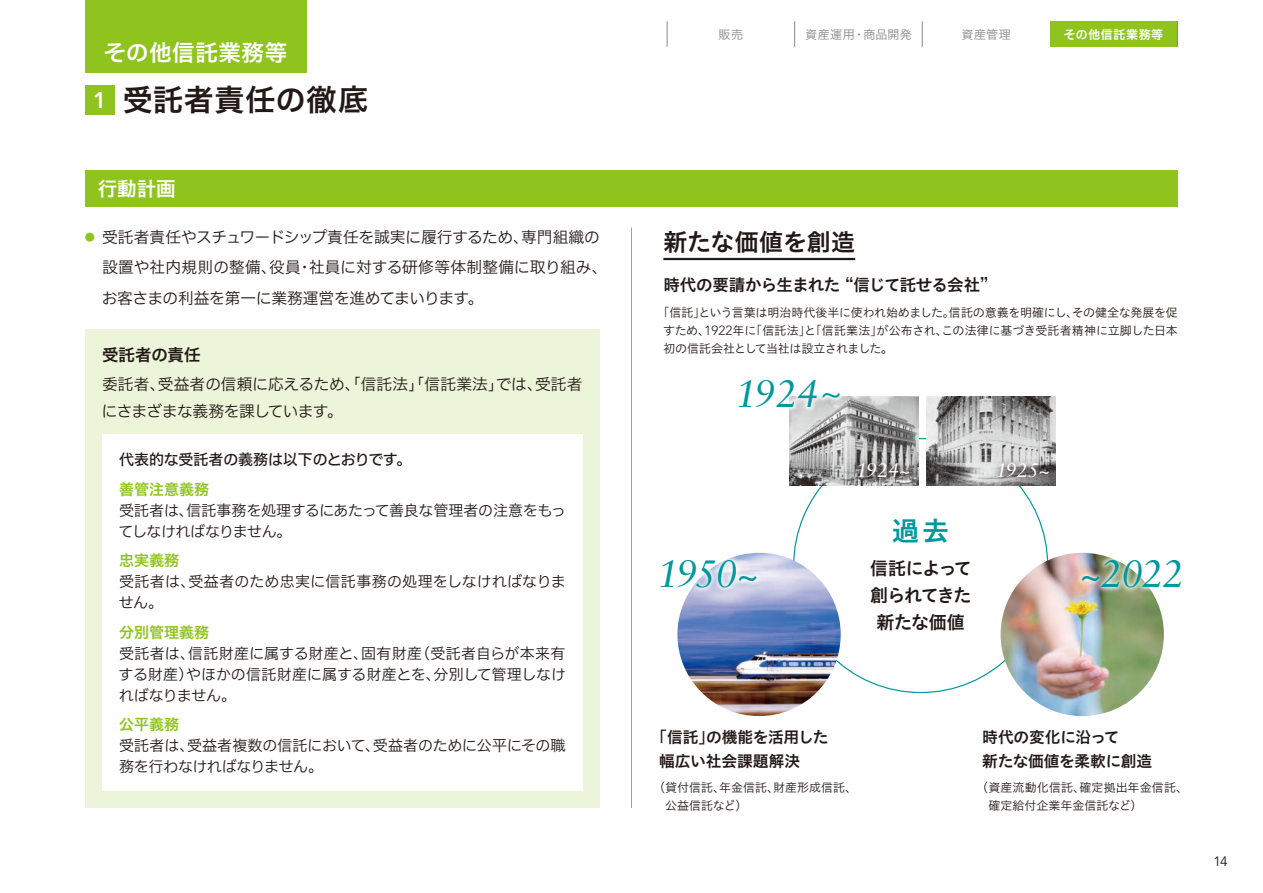
<style>
.page{position:relative;width:1263px;height:893px;background:#fff}
.page>*{position:absolute;margin:0;border:0;box-sizing:border-box;transform-origin:0 0}
.t1{font:italic 38.4px "Sabon";letter-spacing:-.02em;color:#00979d}
.t2{font:30px "Hiragino UD Sans F Std N W6";letter-spacing:.02em;color:#231916}
.t3{font:27px "Hiragino UD Sans Std W6";color:#00979d}
.t4{font:24px "Hiragino UD Sans Std W6";letter-spacing:-.005em;color:#231916}
.t5{font:22.5px "Hiragino UD Sans F Std N W6";letter-spacing:.025em;color:#fff}
.t6{font:italic 19.8px "Sabon";color:#fff}
.t7{font:19.5px "Hiragino UD Sans F Std N W6";color:#fff}
.t8{font:18px/27px "Hiragino UD Sans Std W6";letter-spacing:-.055em;color:#231916;text-align:center}
.t9{font:16.5px "Hiragino UD Sans Std W6";letter-spacing:-.035em;color:#231916}
.t10{font:16.5px "Hiragino UD Sans F Std N W6";color:#231916}
.t11{font:15.75px/30px "Hiragino UD Sans F Std N W3";letter-spacing:-.01em;color:#231916}
.t12{font:15.75px/24px "Hiragino UD Sans Std W6";letter-spacing:-.015em;color:#231916}
.t13{font:15px/21px "Hiragino UD Sans F Std N W3";letter-spacing:-.01em;color:#231916}
.t14{font:15px/21px "Hiragino UD Sans F Std N W3";letter-spacing:.015em;color:#231916}
.t15{font:15px "Hiragino UD Sans F Std N W5";letter-spacing:-.01em;color:#231916}
.t16{font:15px "Hiragino UD Sans F Std N W6";color:#8fc41f}
.t17{font:13.5px "Avenir LT Pro";color:#231916}
.t18{font:12px/18px "Hiragino UD Sans Std W3";color:#231916}
.t19{font:12px "Hiragino UD Sans F Std N W3";letter-spacing:.04em;color:#898989}
.t20{font:12px "Hiragino UD Sans F Std N W6";letter-spacing:.045em;color:#fff}
.s1{font-family:"Avenir LT Pro";font-weight:800;font-size:22.5px;color:#fff}
.s2{font-family:"Hiragino UD Sans F Std N W4";font-size:10.2px;color:#8fc41f}
.s3{font-family:"Avenir LT Pro";font-weight:300;font-size:13.2px}
.s4{font-family:"Avenir";font-weight:300;font-style:normal}
</style>
<div class="page">
<div style="left:85px;top:330px;width:515px;height:478px;background:#ecf4d9"></div>
<div style="left:85px;top:0;width:221px;height:72px;background:#8fc41f"></div>
<div style="left:1050px;top:21px;width:127px;height:26px;background:#8fc41f"></div>
<svg style="left:1177px;top:21px;width:1px;height:26px"></svg>
<svg style="left:667px;top:21px;width:1px;height:26px"></svg>
<svg style="left:794px;top:21px;width:1px;height:26px"></svg>
<svg style="left:922px;top:21px;width:1px;height:26px"></svg>
<hr style="left:631px;top:227px;width:1px;height:581px;background:#8fc41f">
<div style="left:85px;top:85px;width:30px;height:30px;background:#8fc41f"></div>
<div style="left:85px;top:170px;width:1093px;height:37px;background:#8fc41f"></div>
<div style="left:102px;top:435px;width:481px;height:356px;background:#fff"></div>
<hr style="left:663px;top:258px;width:192px;height:2px;background:#231916">
<img style="left:677px;top:553px;width:164px;height:163px;border-radius:82px">
<img style="left:1000px;top:553px;width:164px;height:163px;border-radius:81px">
<div style="left:655px;top:554px;width:108px;height:40px;background:#fff;opacity:.8"></div>
<div style="left:1076px;top:554px;width:111px;height:40px;background:#fff;opacity:.8"></div>
<img style="left:789px;top:397px;width:129px;height:89px">
<svg style="left:854px;top:457px;width:63px;height:28px;background:#858484"></svg>
<div style="left:733px;top:373px;width:113px;height:40px;background:#fff;opacity:.8"></div>
<img style="left:926px;top:397px;width:129px;height:89px">
<svg style="left:993px;top:457px;width:63px;height:28px;background:#939292"></svg>
<h3 class="t5" style="left:104px;top:35px;width:185px">その他信託業務等</h3>
<h2 class="t2" style="left:93px;top:77px;width:276px"><span class="s1">1</span> 受託者責任の徹底</h2>
<h3 class="t7" style="left:98px;top:173px;width:79px">行動計画</h3>
<h3 class="t11" style="left:102px;top:222px;width:507px;text-indent:-17px"><span class="s2">●</span> 受託者責任やスチュワードシップ責任を誠実に履行するため、専門組織の設置や社内規則の整備、役員・社員に対する研修等体制整備に取り組み、お客さまの利益を第一に業務運営を進めてまいります。</h3>
<h3 class="t10" style="left:102px;top:342px;width:100px">受託者の責任</h3>
<h3 class="t11" style="left:102px;top:369px;width:482px;line-height:27px">委託者、受益者の信頼に応えるため、「信託法」「信託業法」では、受託者にさまざまな義務を課しています。</h3>
<p class="t15" style="left:119px;top:448px;width:294px">代表的な受託者の義務は以下のとおりです。</p>
<p class="t16" style="left:119px;top:477px;width:91px">善管注意義務</p>
<p class="t13" style="left:119px;top:499px;width:449px">受託者は、信託事務を処理するにあたって善良な管理者の注意をもってしなければなりません。</p>
<p class="t16" style="left:119px;top:549px;width:61px">忠実義務</p>
<p class="t14" style="left:119px;top:570px;width:449px">受託者は、受益者のため忠実に信託事務の処理をしなければなりません。</p>
<p class="t16" style="left:119px;top:620px;width:91px">分別管理義務</p>
<p class="t13" style="left:119px;top:642px;width:449px;text-align:justify">受託者は、信託財産に属する財産と、固有財産（受託者自らが本来有する財産）やほかの信託財産に属する財産とを、分別して管理しなければなりません。</p>
<p class="t16" style="left:119px;top:713px;width:61px">公平義務</p>
<p class="t13" style="left:119px;top:734px;width:448px">受託者は、受益者複数の信託において、受益者のために公平にその職務を行わなければなりません。</p>
<p class="t19" style="left:719px;top:25px;width:26px">販売</p>
<p class="t19" style="left:805px;top:25px;width:108px">資産運用・商品開発</p>
<p class="t19" style="left:961px;top:25px;width:51px">資産管理</p>
<p class="t20" style="left:1064px;top:25px;width:101px">その他信託業務等</p>
<h3 class="t4" style="left:663px;top:223px;width:193px">新たな価値を創造</h3>
<h3 class="t9" style="left:663px;top:272px;width:326px">時代の要請から生まれた “信じて託せる会社”</h3>
<p class="t18" style="left:663px;top:303px;width:516px;text-align:justify;text-indent:-6px">「信託」という言葉は明治時代後半に使われ始めました。信託の意義を明確にし、その健全な発展を促すため、<span class="s3">1922</span>年に「信託法」と「信託業法」が公布され、この法律に基づき受託者精神に立脚した日本初の信託会社として当社は設立されました。</p>
<h1 class="t1" style="left:736px;top:371px;width:110px">1924<span class="s4">~</span></h1>
<h3 class="t6" style="left:856px;top:458px;width:55px">1924~</h3>
<h3 class="t6" style="left:996px;top:458px;width:55px">1925~</h3>
<h3 class="t3" style="left:892px;top:510px;width:58px">過去</h3>
<h3 class="t8" style="left:870px;top:554px;width:103px">信託によって創られてきた新たな価値</h3>
<h1 class="t1" style="left:658px;top:552px;width:102px">1950~</h1>
<h1 class="t1" style="left:1080px;top:552px;width:105px">~2022</h1>
<h3 class="t12" style="left:659px;top:724px;width:171px;text-indent:-8px">「信託」の機能を活用した幅広い社会課題解決</h3>
<p class="t18" style="left:665px;top:777px;width:194px;text-indent:-12px">（貸付信託、年金信託、財産形成信託、公益信託など）</p>
<h3 class="t12" style="left:982px;top:724px;width:172px">時代の変化に沿って<br>新たな価値を柔軟に創造</h3>
<p class="t18" style="left:988px;top:777px;width:201px;text-indent:-12px">（資産流動化信託、確定拠出年金信託、確定給付企業年金信託など）</p>
<p class="t17" style="left:1213px;top:853px;width:16px">14</p>
</div>
